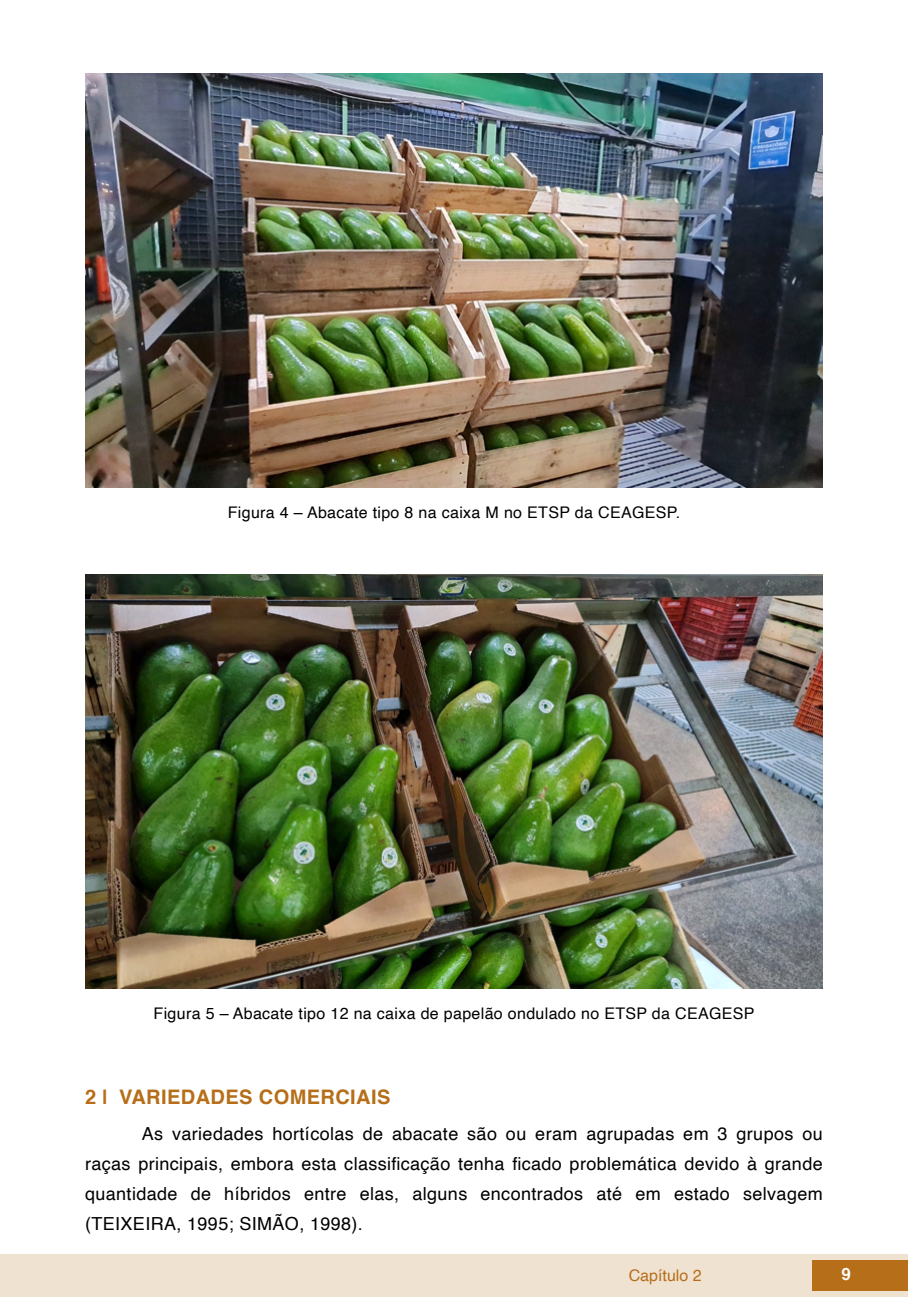
<style>
.page{position:relative;width:908px;height:1304px;background:#fff}
.page>*{position:absolute;margin:0;border:0;box-sizing:border-box;transform-origin:0 0}
.t1{font:700 20px "Helvetica";letter-spacing:.02em;color:#b66e19}
.t2{font:18px/30px "Helvetica";letter-spacing:.02em;color:#000;text-align:justify}
.t3{font:700 16.8px "Helvetica";color:#fff}
.t4{font:16px "Helvetica";letter-spacing:.02em;color:#000}
.t5{font:16px "Helvetica";color:#b66e19}
</style>
<div class="page">
<div style="left:0;top:1254px;width:906px;height:43px;background:#f0e2d1"></div>
<div style="left:812px;top:1261px;width:95px;height:30px;background:#b66e19"></div>
<img style="left:86px;top:74px;width:735px;height:414px">
<img style="left:86px;top:574px;width:735px;height:415px">
<p class="t4" style="left:228px;top:500px;width:453px">Figura 4 – Abacate tipo 8 na caixa M no ETSP da CEAGESP.</p>
<p class="t4" style="left:154px;top:1001px;width:602px">Figura 5 – Abacate tipo 12 na caixa de papelão ondulado no ETSP da CEAGESP</p>
<p class="t1" style="left:85px;top:1081px;width:307px">2 | VARIEDADES COMERCIAIS</p>
<p class="t2" style="left:85px;top:1119px;width:738px;text-indent:57px">As variedades hortícolas de abacate são ou eram agrupadas em 3 grupos ou raças principais, embora esta classificação tenha ficado problemática devido à grande quantidade de híbridos entre elas, alguns encontrados até em estado selvagem (TEIXEIRA, 1995; SIMÃO, 1998).</p>
<p class="t5" style="left:628px;top:1263px;width:74px">Capítulo 2</p>
<p class="t3" style="left:841px;top:1261px;width:11px">9</p>
</div>
